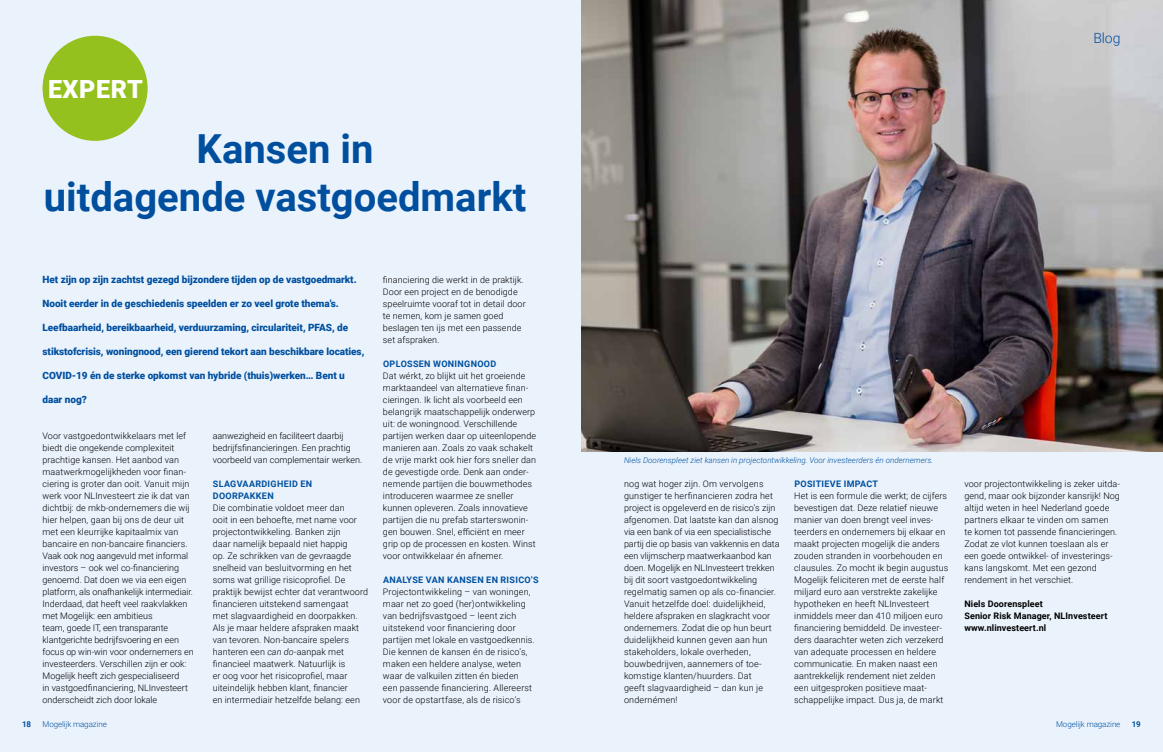
<style>
.page{position:relative;width:1163px;height:752px;background:#fff}
.page>*{position:absolute;margin:0;border:0;box-sizing:border-box;transform-origin:0 0}
.t1{font:700 40px/48px "Roboto";color:#004f9f;text-align:center}
.t2{font:900 25px "Roboto";letter-spacing:.025em;color:#fff}
.t3{font:300 14px "Roboto";color:#004f9f}
.t4{font:900 10px "Roboto";letter-spacing:-.005em;color:#004f9f}
.t5{font:300 9px/12px "Roboto";letter-spacing:.01em;color:#000}
.t6{font:700 9px/12px "Roboto";letter-spacing:.035em;color:#004f9f}
.t7{font:700 9px/12px "Roboto";letter-spacing:.01em;color:#000}
.t8{font:italic 300 8px "Roboto";color:#004f9f}
.t9{font:300 8px "Roboto";letter-spacing:-.01em;color:#004f9f}
.t10{font:700 8px "Roboto";color:#004f9f}
.s1{font-style:italic}
</style>
<div class="page">
<div style="left:0;top:0;width:1162px;height:751px;background:#eaf3fc"></div>
<img style="left:581px;top:0;width:581px;height:451px">
<div style="left:43px;top:36px;width:105px;height:105px;background:#95c11f;border-radius:50%"></div>
<h2 class="t2" style="left:48px;top:71px;width:96px">EXPERT</h2>
<h1 class="t1" style="left:44px;top:123px;width:484px">Kansen in<br>uitdagende vastgoedmarkt</h1>
<p class="t4" style="left:43px;top:272px;width:315px">Het zijn op zijn zachtst gezegd bijzondere tijden op de vastgoedmarkt.</p>
<p class="t4" style="left:43px;top:296px;width:298px">Nooit eerder in de geschiedenis speelden er zo veel grote thema’s.</p>
<p class="t4" style="left:43px;top:320px;width:307px">Leefbaarheid, bereikbaarheid, verduurzaming, circulariteit, PFAS, de</p>
<p class="t4" style="left:43px;top:344px;width:323px">stikstofcrisis, woningnood, een gierend tekort aan beschikbare locaties,</p>
<p class="t4" style="left:43px;top:368px;width:304px">COVID-19 én de sterke opkomst van hybride (thuis)werken… Bent u</p>
<p class="t4" style="left:43px;top:392px;width:46px">daar nog?</p>
<p class="t5" style="left:43px;top:429px;width:153px">Voor vastgoedontwikkelaars met lef biedt die ongekende complexiteit prachtige kansen. Het aanbod van maatwerkmogelijkheden voor finan&shy;ciering is groter dan ooit. Vanuit mijn werk voor NLInvesteert zie ik dat van dichtbij: de mkb-ondernemers die wij hier helpen, gaan bij ons de deur uit met een kleurrijke kapitaalmix van bancaire en non-bancaire financiers.<br>Vaak ook nog aangevuld met informal investors – ook wel co-financiering genoemd. Dat doen we via een eigen platform, als onafhankelijk intermediair.<br>Inderdaad, dat heeft veel raakvlakken met Mogelijk: een ambitieus<br>team, goede IT, een transparante klantgerichte bedrijfsvoering en een focus op win-win voor ondernemers en investeerders. Verschillen zijn er ook:<br>Mogelijk heeft zich gespecialiseerd<br>in vastgoedfinanciering, NLInvesteert onderscheidt zich door lokale</p>
<p class="t5" style="left:213px;top:429px;width:151px">aanwezigheid en faciliteert daarbij bedrijfsfinancieringen. Een prachtig voorbeeld van complementair werken.</p>
<p class="t6" style="left:213px;top:477px;width:101px">SLAGVAARDIGHEID EN<br>DOORPAKKEN</p>
<p class="t5" style="left:213px;top:501px;width:157px">Die combinatie voldoet meer dan<br>ooit in een behoefte, met name voor projectontwikkeling. Banken zijn<br>daar namelijk bepaald niet happig<br>op. Ze schrikken van de gevraagde snelheid van besluitvorming en het soms wat grillige risicoprofiel. De praktijk bewijst echter dat verantwoord financieren uitstekend samengaat<br>met slagvaardigheid en doorpakken.<br>Als je maar heldere afspraken maakt van tevoren. Non-bancaire spelers hanteren een <span class="s1">can do</span>-aanpak met financieel maatwerk. Natuurlijk is<br>er oog voor het risicoprofiel, maar uiteindelijk hebben klant, financier<br>en intermediair hetzelfde belang: een</p>
<p class="t5" style="left:383px;top:273px;width:144px">financiering die werkt in de praktijk.<br>Door een project en de benodigde speelruimte vooraf tot in detail door te nemen, kom je samen goed beslagen ten ijs met een passende set afspraken.</p>
<p class="t6" style="left:383px;top:357px;width:115px">OPLOSSEN WONINGNOOD</p>
<p class="t5" style="left:383px;top:369px;width:155px">Dat wérkt, zo blijkt uit het groeiende marktaandeel van alternatieve finan&shy;cieringen. Ik licht als voorbeeld een belangrijk maatschappelijk onderwerp uit: de woningnood. Verschillende partijen werken daar op uiteenlopende manieren aan. Zoals zo vaak schakelt de vrije markt ook hier fors sneller dan de gevestigde orde. Denk aan onder&shy;nemende partijen die bouwmethodes introduceren waarmee ze sneller kunnen opleveren. Zoals innovatieve partijen die nu prefab starterswonin&shy;gen bouwen. Snel, efficiënt en meer grip op de processen en kosten. Winst voor ontwikkelaar én afnemer.</p>
<p class="t6" style="left:383px;top:573px;width:157px">ANALYSE VAN KANSEN EN RISICO’S</p>
<p class="t5" style="left:383px;top:585px;width:153px">Projectontwikkeling – van woningen, maar net zo goed (her)ontwikkeling van bedrijfsvastgoed – leent zich uitstekend voor financiering door partijen met lokale en vastgoedkennis.<br>Die kennen de kansen én de risico’s, maken een heldere analyse, weten waar de valkuilen zitten én bieden een passende financiering. Allereerst voor de opstartfase, als de risico’s</p>
<h3 class="t3" style="left:1093px;top:28px;width:28px">Blog</h3>
<p class="t8" style="left:624px;top:454px;width:311px">Niels Doorenspleet ziet kansen in projectontwikkeling. Voor investeerders én ondernemers.</p>
<p class="t5" style="left:794px;top:489px;width:155px">Het is een formule die werkt; de cijfers bevestigen dat. Deze relatief nieuwe manier van doen brengt veel inves&shy;teerders en ondernemers bij elkaar en maakt projecten mogelijk die anders zouden stranden in voorbehouden en clausules. Zo mocht ik begin augustus Mogelijk feliciteren met de eerste half miljard euro aan verstrekte zakelijke hypotheken en heeft NLInvesteert inmiddels meer dan 410 miljoen euro financiering bemiddeld. De investeer&shy;ders daarachter weten zich verzekerd van adequate processen en heldere communicatie. En maken naast een aantrekkelijk rendement niet zelden een uitgesproken positieve maat&shy;schappelijke impact. Dus ja, de markt</p>
<p class="t5" style="left:964px;top:477px;width:157px">voor projectontwikkeling is zeker uitda&shy;gend, maar ook bijzonder kansrijk! Nog altijd weten in heel Nederland goede partners elkaar te vinden om samen<br>te komen tot passende financieringen.<br>Zodat ze vlot kunnen toeslaan als er een goede ontwikkel- of investerings&shy;kans langskomt. Met een gezond rendement in het verschiet.</p>
<p class="t5" style="left:624px;top:477px;width:157px">nog wat hoger zijn. Om vervolgens gunstiger te herfinancieren zodra het project is opgeleverd en de risico’s zijn afgenomen. Dat laatste kan dan alsnog via een bank of via een specialistische partij die op basis van vakkennis en data een vlijmscherp maatwerkaanbod kan doen. Mogelijk en NLInvesteert trekken bij dit soort vastgoedontwikkeling regelmatig samen op als co-financier.<br>Vanuit hetzelfde doel: duidelijkheid, heldere afspraken en slagkracht voor ondernemers. Zodat die op hun beurt duidelijkheid kunnen geven aan hun stakeholders, lokale overheden, bouwbedrijven, aannemers of toe&shy;komstige klanten/huurders. Dat<br>geeft slagvaardigheid – dan kun je ondernémen!</p>
<p class="t6" style="left:794px;top:477px;width:85px">POSITIEVE IMPACT</p>
<p class="t7" style="left:964px;top:597px;width:144px">Niels Doorenspleet<br>Senior Risk Manager, NLInvesteert www.nlinvesteert.nl</p>
<p class="t10" style="left:22px;top:718px;width:11px">18</p>
<p class="t9" style="left:43px;top:718px;width:66px">Mogelijk magazine</p>
<p class="t9" style="left:1055px;top:718px;width:66px">Mogelijk magazine</p>
<p class="t10" style="left:1131px;top:718px;width:11px">19</p>
</div>
